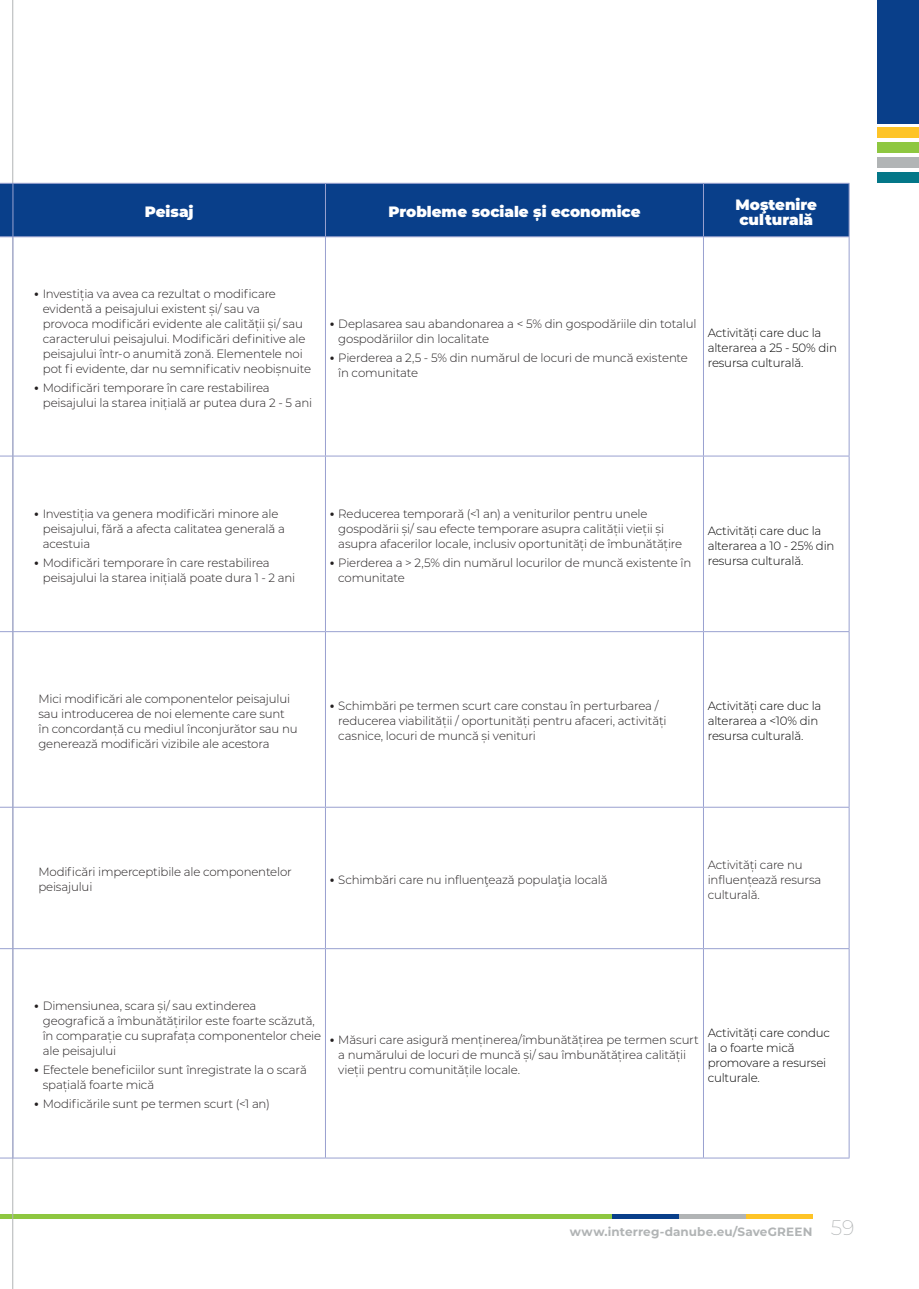
<style>
.page{position:relative;width:919px;height:1289px;background:#fff}
.page>*{position:absolute;margin:0;border:0;box-sizing:border-box;transform-origin:0 0}
.t1{font:900 15px/15px "Montserrat";color:#fff}
.t2{font:300 12px/15px "Montserrat";letter-spacing:-.015em;color:#231f20}
.t3{font:300 12px/15px "Montserrat";letter-spacing:-.015em;color:#000}
.t4{font:700 12px "Montserrat";letter-spacing:.01em;color:#b1b4b5}
.s1{font-weight:700;font-size:13.5px}
.s2{font-weight:200;font-size:21px}
</style>
<div class="page">
<hr style="left:0;top:1214px;width:13px;height:4px;background:#8ec740">
<hr style="left:13px;top:1214px;width:599px;height:4px;background:#8ec740">
<hr style="left:612px;top:1214px;width:67px;height:4px;background:#093f8a">
<hr style="left:679px;top:1214px;width:66px;height:4px;background:#b1b4b5">
<hr style="left:745px;top:1214px;width:67px;height:4px;background:#fec427">
<hr style="left:13px;top:0;width:1px;height:1288px;background:#b1b4b5">
<div style="left:877px;top:128px;width:41px;height:10px;background:#fec427"></div>
<div style="left:877px;top:142px;width:41px;height:11px;background:#8ec740"></div>
<div style="left:877px;top:0;width:41px;height:123px;background:#093f8a"></div>
<div style="left:877px;top:157px;width:41px;height:11px;background:#b1b4b5"></div>
<div style="left:877px;top:172px;width:41px;height:11px;background:#047788"></div>
<div style="left:0;top:183px;width:849px;height:54px;background:#093f8a"></div>
<hr style="left:13px;top:236px;width:312px;height:1px;background:#99a1d0">
<hr style="left:13px;top:237px;width:1px;height:218px;background:#99a1d0">
<hr style="left:325px;top:236px;width:378px;height:1px;background:#99a1d0">
<hr style="left:325px;top:237px;width:1px;height:218px;background:#99a1d0">
<hr style="left:703px;top:236px;width:146px;height:1px;background:#99a1d0">
<hr style="left:703px;top:237px;width:1px;height:218px;background:#99a1d0">
<hr style="left:848px;top:237px;width:1px;height:218px;background:#99a1d0">
<svg style="left:0;top:455px;width:13px;height:1px"></svg>
<hr style="left:13px;top:455px;width:312px;height:1px;background:#99a1d0">
<hr style="left:13px;top:456px;width:1px;height:175px;background:#99a1d0">
<hr style="left:325px;top:455px;width:378px;height:1px;background:#99a1d0">
<hr style="left:325px;top:456px;width:1px;height:175px;background:#99a1d0">
<hr style="left:703px;top:455px;width:146px;height:1px;background:#99a1d0">
<hr style="left:703px;top:456px;width:1px;height:175px;background:#99a1d0">
<hr style="left:848px;top:456px;width:1px;height:175px;background:#99a1d0">
<svg style="left:0;top:631px;width:13px;height:1px"></svg>
<hr style="left:13px;top:631px;width:312px;height:1px;background:#99a1d0">
<hr style="left:13px;top:632px;width:1px;height:174px;background:#99a1d0">
<hr style="left:325px;top:631px;width:378px;height:1px;background:#99a1d0">
<hr style="left:325px;top:632px;width:1px;height:174px;background:#99a1d0">
<hr style="left:703px;top:631px;width:146px;height:1px;background:#99a1d0">
<hr style="left:703px;top:632px;width:1px;height:174px;background:#99a1d0">
<hr style="left:848px;top:632px;width:1px;height:174px;background:#99a1d0">
<svg style="left:0;top:806px;width:13px;height:1px"></svg>
<hr style="left:13px;top:806px;width:312px;height:1px;background:#99a1d0">
<hr style="left:13px;top:807px;width:1px;height:141px;background:#99a1d0">
<hr style="left:325px;top:806px;width:378px;height:1px;background:#99a1d0">
<hr style="left:325px;top:807px;width:1px;height:141px;background:#99a1d0">
<hr style="left:703px;top:806px;width:146px;height:1px;background:#99a1d0">
<hr style="left:703px;top:807px;width:1px;height:141px;background:#99a1d0">
<hr style="left:848px;top:807px;width:1px;height:141px;background:#99a1d0">
<svg style="left:0;top:948px;width:13px;height:1px"></svg>
<hr style="left:13px;top:948px;width:312px;height:1px;background:#99a1d0">
<hr style="left:13px;top:949px;width:1px;height:208px;background:#99a1d0">
<hr style="left:325px;top:948px;width:378px;height:1px;background:#99a1d0">
<hr style="left:325px;top:949px;width:1px;height:208px;background:#99a1d0">
<hr style="left:703px;top:948px;width:146px;height:1px;background:#99a1d0">
<hr style="left:703px;top:949px;width:1px;height:208px;background:#99a1d0">
<hr style="left:848px;top:949px;width:1px;height:208px;background:#99a1d0">
<svg style="left:0;top:1157px;width:13px;height:1px"></svg>
<hr style="left:13px;top:1157px;width:312px;height:1px;background:#99a1d0">
<hr style="left:325px;top:1157px;width:378px;height:1px;background:#99a1d0">
<hr style="left:703px;top:1157px;width:146px;height:1px;background:#99a1d0">
<p class="t1" style="left:145px;top:203px;width:50px">Peisaj</p>
<p class="t1" style="left:388px;top:203px;width:254px">Probleme sociale și economice</p>
<p class="t1" style="left:735px;top:196px;width:83px">Moştenire culturală</p>
<p class="t2" style="left:43px;top:285px;width:270px;text-indent:-9px"><span class="s1">•</span> Investiția va avea ca rezultat o modificare evidentă a peisajului existent și/ sau va<br>provoca modificări evidente ale calității și/ sau caracterului peisajului. Modificări definitive ale peisajului într-o anumită zonă. Elementele noi pot fi evidente, dar nu semnificativ neobișnuite</p>
<p class="t2" style="left:43px;top:380px;width:271px;text-indent:-9px"><span class="s1">•</span> Modificări temporare în care restabilirea peisajului la starea inițială ar putea dura 2 - 5 ani</p>
<p class="t2" style="left:338px;top:315px;width:359px;text-indent:-9px"><span class="s1">•</span> Deplasarea sau abandonarea a &lt; 5% din gospodăriile din totalul gospodăriilor din localitate</p>
<p class="t2" style="left:338px;top:350px;width:351px;text-indent:-9px"><span class="s1">•</span> Pierderea a 2,5 - 5% din numărul de locuri de muncă existente în comunitate</p>
<p class="t3" style="left:707px;top:325px;width:131px">Activități care duc la alterarea a 25 - 50% din resursa culturală.</p>
<p class="t2" style="left:43px;top:505px;width:243px;text-indent:-9px"><span class="s1">•</span> Investiția va genera modificări minore ale peisajului, fără a afecta calitatea generală a acestuia</p>
<p class="t2" style="left:43px;top:554px;width:254px;text-indent:-9px"><span class="s1">•</span> Modificări temporare în care restabilirea peisajului la starea inițială poate dura 1 - 2 ani</p>
<p class="t2" style="left:338px;top:505px;width:345px;text-indent:-9px"><span class="s1">•</span> Reducerea temporară (&lt;1 an) a veniturilor pentru unele gospodării și/ sau efecte temporare asupra calității vieții și asupra afacerilor locale, inclusiv oportunități de îmbunătățire</p>
<p class="t2" style="left:338px;top:554px;width:354px;text-indent:-9px"><span class="s1">•</span> Pierderea a &gt; 2,5% din numărul locurilor de muncă existente în comunitate</p>
<p class="t3" style="left:707px;top:522px;width:128px">Activități care duc la alterarea a 10 - 25% din resursa culturală.</p>
<p class="t2" style="left:38px;top:690px;width:260px">Mici modificări ale componentelor peisajului sau introducerea de noi elemente care sunt în concordanță cu mediul înconjurător sau nu generează modificări vizibile ale acestora</p>
<p class="t2" style="left:338px;top:698px;width:330px;text-indent:-9px"><span class="s1">•</span> Schimbări pe termen scurt care constau în perturbarea / reducerea viabilității / oportunități pentru afaceri, activități casnice, locuri de muncă și venituri</p>
<p class="t3" style="left:707px;top:698px;width:115px">Activități care duc la alterarea a &lt;10% din resursa culturală.</p>
<p class="t2" style="left:38px;top:864px;width:255px">Modificări imperceptibile ale componentelor peisajului</p>
<p class="t2" style="left:330px;top:871px;width:279px"><span class="s1">•</span> Schimbări care nu influenţează populaţia locală</p>
<p class="t2" style="left:707px;top:856px;width:115px">Activități care nu influențează resursa culturală.</p>
<p class="t2" style="left:43px;top:997px;width:280px;text-indent:-9px"><span class="s1">•</span> Dimensiunea, scara și/ sau extinderea geografică a îmbunătățirilor este foarte scăzută, în comparație cu suprafața componentelor cheie ale peisajului</p>
<p class="t2" style="left:43px;top:1061px;width:265px;text-indent:-9px"><span class="s1">•</span> Efectele beneficiilor sunt înregistrate la o scară spațială foarte mică</p>
<p class="t2" style="left:34px;top:1096px;width:237px"><span class="s1">•</span> Modificările sunt pe termen scurt (&lt;1 an)</p>
<p class="t2" style="left:338px;top:1031px;width:362px;text-indent:-9px"><span class="s1">•</span> Măsuri care asigură menținerea/îmbunătățirea pe termen scurt a numărului de locuri de muncă și/ sau îmbunătățirea calității vieții pentru comunitățile locale.</p>
<p class="t3" style="left:707px;top:1024px;width:124px">Activități care conduc la o foarte mică promovare a resursei culturale.</p>
<p class="t4" style="left:569px;top:1222px;width:286px">www.interreg-danube.eu/SaveGREEN <span class="s2">59</span></p>
</div>
